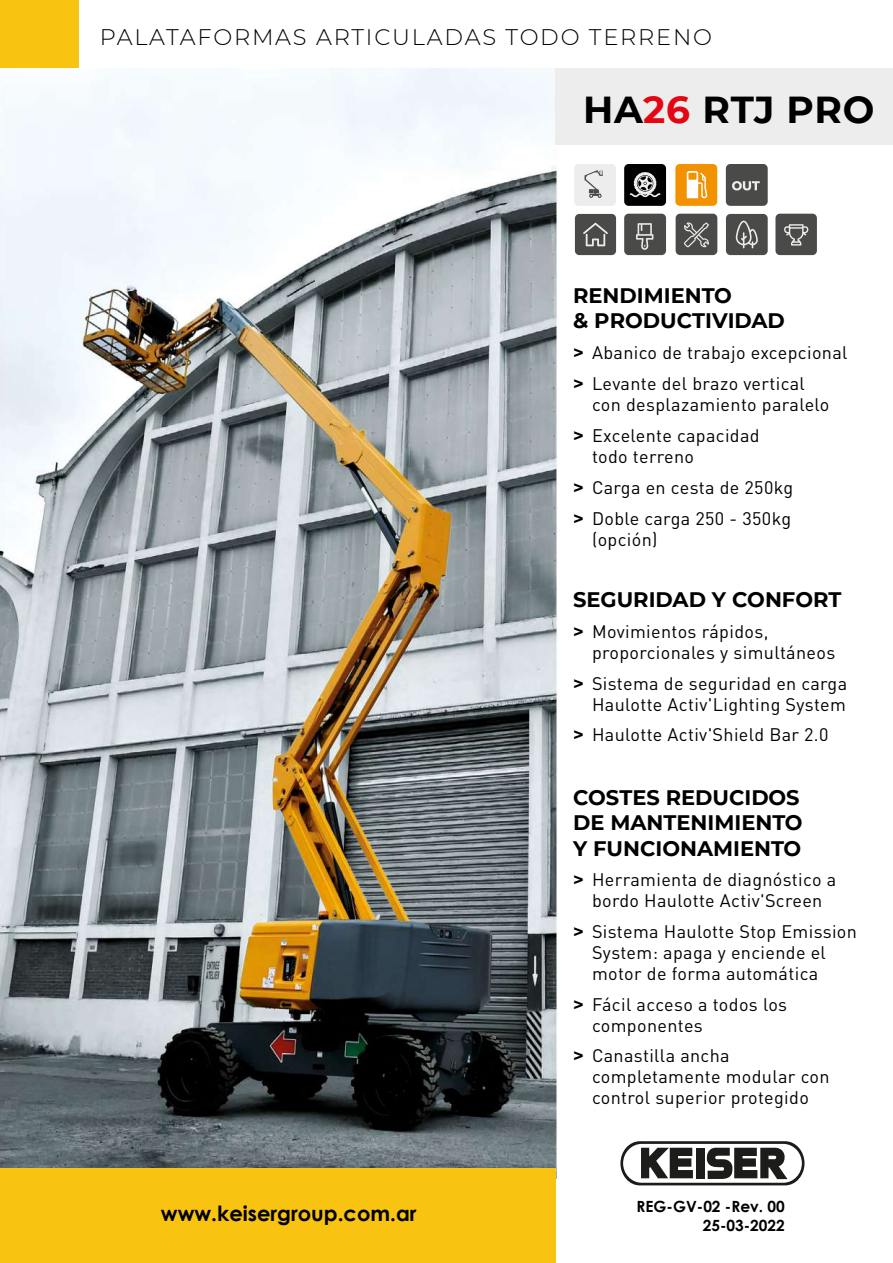
<style>
.page{position:relative;width:893px;height:1263px;background:#fff}
.page>*{position:absolute;margin:0;border:0;box-sizing:border-box;transform-origin:0 0}
.t1{font:700 37.5px "Montserrat";letter-spacing:.02em;color:#000}
.t2{font:300 22.5px "Montserrat";letter-spacing:.08em;color:#000}
.t3{font:700 21px/25.5px "Montserrat";color:#000}
.t4{font:700 21px "Century Gothic";color:#000}
.t5{font:18px/21px "DIN Pro";letter-spacing:.02em;color:#000}
.t6{font:700 15.45px/19px "Century Gothic";color:#000;text-align:right}
.s1{color:#e30613}
.s2{font-family:"Montserrat";font-weight:700}
</style>
<div class="page">
<img style="left:0;top:68px;width:557px;height:1111px">
<div style="left:624px;top:164px;width:42px;height:42px;background:#000;border-radius:4px"></div>
<svg style="left:630px;top:172px;width:30px;height:25px"></svg>
<div style="left:675px;top:164px;width:42px;height:42px;background:#f39200;border-radius:4px"></div>
<svg style="left:687px;top:171px;width:20px;height:27px"></svg>
<div style="left:574px;top:164px;width:42px;height:42px;background:#ededed;border-radius:4px"></div>
<svg style="left:584px;top:170px;width:19px;height:28px"></svg>
<div style="left:575px;top:214px;width:41px;height:41px;background:#4a4a49;border-radius:4px"></div>
<svg style="left:583px;top:223px;width:25px;height:23px"></svg>
<div style="left:676px;top:214px;width:41px;height:41px;background:#4a4a49;border-radius:4px"></div>
<svg style="left:684px;top:222px;width:25px;height:25px"></svg>
<div style="left:775px;top:214px;width:42px;height:41px;background:#4a4a49;border-radius:4px"></div>
<svg style="left:784px;top:224px;width:24px;height:22px"></svg>
<div style="left:726px;top:164px;width:42px;height:42px;background:#4a4a49;border-radius:4px"></div>
<svg style="left:732px;top:181px;width:28px;height:9px"></svg>
<div style="left:624px;top:214px;width:42px;height:41px;background:#4a4a49;border-radius:4px"></div>
<svg style="left:636px;top:223px;width:17px;height:27px"></svg>
<div style="left:726px;top:214px;width:42px;height:41px;background:#4a4a49;border-radius:4px"></div>
<svg style="left:736px;top:221px;width:22px;height:27px"></svg>
<div style="left:556px;top:68px;width:337px;height:77px;background:#ededed"></div>
<div style="left:0;top:1168px;width:556px;height:94px;background:#f9c311"></div>
<svg style="left:620px;top:1141px;width:184px;height:44px"></svg>
<div style="left:0;top:0;width:79px;height:68px;background:#f9c311"></div>
<p class="t2" style="left:100px;top:22px;width:614px">PALATAFORMAS ARTICULADAS TODO TERRENO</p>
<h1 class="t1" style="left:583px;top:82px;width:293px">HA<span class="s1">26</span> RTJ PRO</h1>
<p class="t3" style="left:573px;top:281px;width:213px">RENDIMIENTO<br>&amp; PRODUCTIVIDAD</p>
<p class="t5" style="left:573px;top:341px;width:276px"><span class="s2">&gt;</span> Abanico de trabajo excepcional</p>
<p class="t5" style="left:592px;top:373px;width:239px;text-indent:-19px"><span class="s2">&gt;</span> Levante del brazo vertical con desplazamiento paralelo</p>
<p class="t5" style="left:592px;top:424px;width:169px;text-indent:-19px"><span class="s2">&gt;</span> Excelente capacidad todo terreno</p>
<p class="t5" style="left:573px;top:476px;width:222px"><span class="s2">&gt;</span> Carga en cesta de 250kg</p>
<p class="t5" style="left:592px;top:507px;width:201px;text-indent:-19px"><span class="s2">&gt;</span> Doble carga 250 - 350kg (opción)</p>
<p class="t3" style="left:573px;top:586px;width:270px">SEGURIDAD Y CONFORT</p>
<p class="t5" style="left:592px;top:620px;width:245px;text-indent:-19px"><span class="s2">&gt;</span> Movimientos rápidos, proporcionales y simultáneos</p>
<p class="t5" style="left:573px;top:672px;width:276px;text-align:right"><span class="s2">&gt;</span> Sistema de seguridad en carga<br>Haulotte Activ'Lighting System</p>
<p class="t5" style="left:573px;top:723px;width:257px"><span class="s2">&gt;</span> Haulotte Activ'Shield Bar 2.0</p>
<p class="t3" style="left:573px;top:783px;width:231px">COSTES REDUCIDOS<br>DE MANTENIMIENTO<br>Y FUNCIONAMIENTO</p>
<p class="t5" style="left:573px;top:868px;width:265px;text-align:center"><span class="s2">&gt;</span> Herramienta de diagnóstico a bordo Haulotte Activ'Screen</p>
<p class="t5" style="left:592px;top:920px;width:266px;text-indent:-19px"><span class="s2">&gt;</span> Sistema Haulotte Stop Emission<br>System: apaga y enciende el motor de forma automática</p>
<p class="t5" style="left:592px;top:993px;width:197px;text-indent:-19px"><span class="s2">&gt;</span> Fácil acceso a todos los componentes</p>
<p class="t5" style="left:592px;top:1045px;width:239px;text-indent:-19px"><span class="s2">&gt;</span> Canastilla ancha completamente modular con control superior protegido</p>
<p class="t4" style="left:161px;top:1198px;width:257px">www.keisergroup.com.ar</p>
<p class="t6" style="left:637px;top:1196px;width:150px">REG-GV-02 -Rev. 00<br>25-03-2022</p>
</div>
